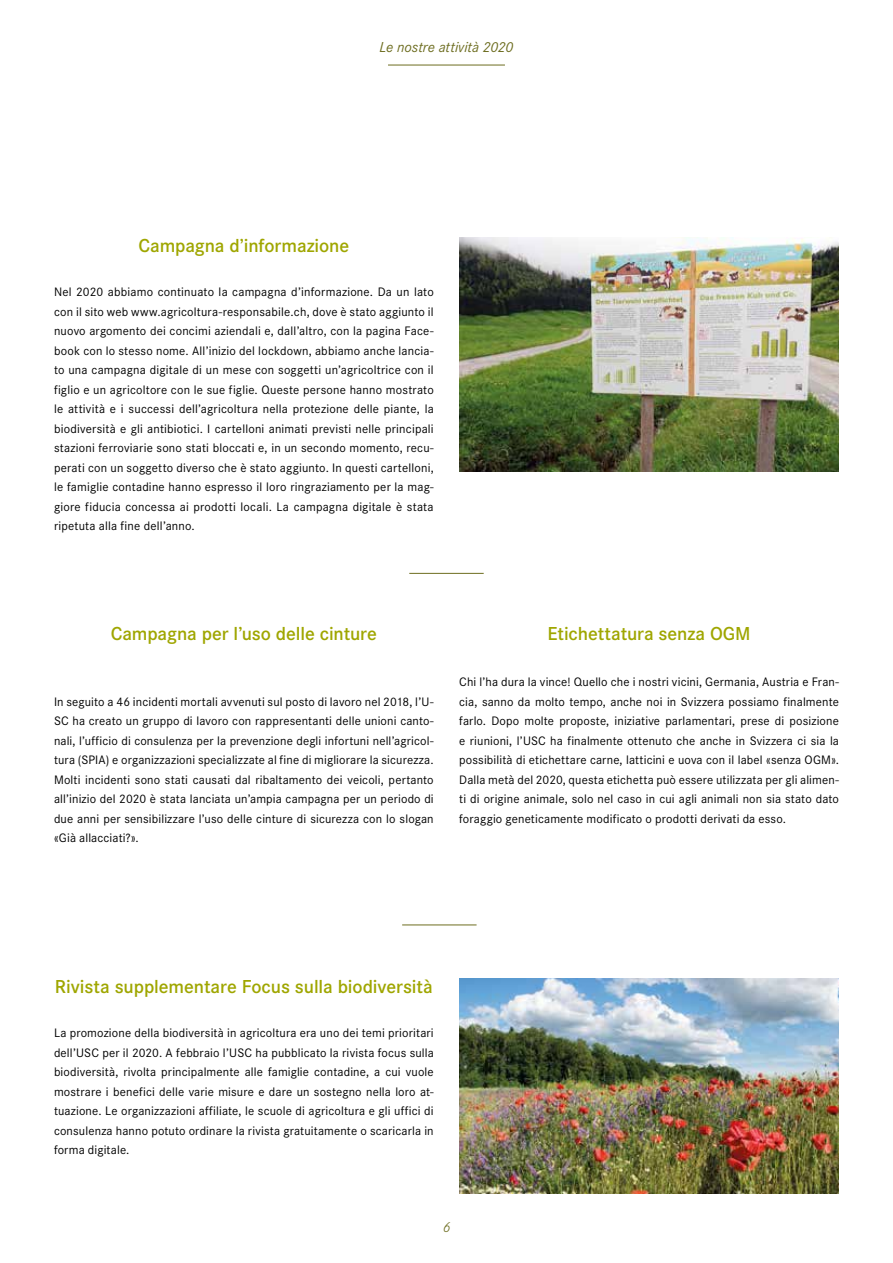
<style>
.page{position:relative;width:893px;height:1263px;background:#fff}
.page>*{position:absolute;margin:0;border:0;box-sizing:border-box;transform-origin:0 0}
.t1{font:600 19.5px "Corporate S";letter-spacing:-.005em;color:#9fa600}
.t2{font:italic 15px "Corporate S";color:#6d6d20}
.t3{font:italic 300 15px "Corporate S";color:#6d6d20}
.t4{font:12.75px/19.5px "Corporate S";letter-spacing:.01em;color:#000;text-align:justify}
</style>
<div class="page">
<hr style="left:388px;top:65px;width:117px;height:1px;background:#6d6d20">
<img style="left:459px;top:978px;width:380px;height:215px">
<hr style="left:410px;top:573px;width:73px;height:1px;background:#6d6d20">
<hr style="left:403px;top:925px;width:73px;height:1px;background:#6d6d20">
<img style="left:459px;top:238px;width:380px;height:234px">
<p class="t2" style="left:379px;top:39px;width:135px">Le nostre attività 2020</p>
<h1 class="t1" style="left:139px;top:234px;width:212px">Campagna d’informazione</h1>
<p class="t4" style="left:54px;top:282px;width:381px">Nel 2020 abbiamo continuato la campagna d’informazione. Da un lato con il sito web www.agricoltura-responsabile.ch, dove è stato aggiunto il nuovo argomento dei concimi aziendali e, dall’altro, con la pagina Face&shy;book con lo stesso nome. All’inizio del lockdown, abbiamo anche lancia&shy;to una campagna digitale di un mese con soggetti un’agricoltrice con il figlio e un agricoltore con le sue figlie. Queste persone hanno mostrato le attività e i successi dell’agricoltura nella protezione delle piante, la biodiversità e gli antibiotici. I cartelloni animati previsti nelle principali stazioni ferroviarie sono stati bloccati e, in un secondo momento, recu&shy;perati con un soggetto diverso che è stato aggiunto. In questi cartelloni, le famiglie contadine hanno espresso il loro ringraziamento per la mag&shy;giore fiducia concessa ai prodotti locali. La campagna digitale è stata ripetuta alla fine dell’anno.</p>
<h1 class="t1" style="left:111px;top:623px;width:268px">Campagna per l’uso delle cinture</h1>
<p class="t4" style="left:54px;top:692px;width:381px">In seguito a 46 incidenti mortali avvenuti sul posto di lavoro nel 2018, l’U-SC ha creato un gruppo di lavoro con rappresentanti delle unioni canto&shy;nali, l’ufficio di consulenza per la prevenzione degli infortuni nell’agricol&shy;tura (SPIA) e organizzazioni specializzate al fine di migliorare la sicurezza.<br>Molti incidenti sono stati causati dal ribaltamento dei veicoli, pertanto all’inizio del 2020 è stata lanciata un’ampia campagna per un periodo di due anni per sensibilizzare l’uso delle cinture di sicurezza con lo slogan «Già allacciati?».</p>
<h1 class="t1" style="left:548px;top:623px;width:205px">Etichettatura senza OGM</h1>
<p class="t4" style="left:459px;top:672px;width:381px">Chi l’ha dura la vince! Quello che i nostri vicini, Germania, Austria e Fran&shy;cia, sanno da molto tempo, anche noi in Svizzera possiamo finalmente farlo. Dopo molte proposte, iniziative parlamentari, prese di posizione e riunioni, l’USC ha finalmente ottenuto che anche in Svizzera ci sia la possibilità di etichettare carne, latticini e uova con il label «senza OGM».<br>Dalla metà del 2020, questa etichetta può essere utilizzata per gli alimen&shy;ti di origine animale, solo nel caso in cui agli animali non sia stato dato foraggio geneticamente modificato o prodotti derivati da esso.</p>
<h1 class="t1" style="left:55px;top:975px;width:379px">Rivista supplementare Focus sulla biodiversità</h1>
<p class="t4" style="left:54px;top:1023px;width:381px">La promozione della biodiversità in agricoltura era uno dei temi prioritari dell’USC per il 2020. A febbraio l’USC ha pubblicato la rivista focus sulla biodiversità, rivolta principalmente alle famiglie contadine, a cui vuole mostrare i benefici delle varie misure e dare un sostegno nella loro at&shy;tuazione. Le organizzazioni affiliate, le scuole di agricoltura e gli uffici di consulenza hanno potuto ordinare la rivista gratuitamente o scaricarla in forma digitale.</p>
<p class="t3" style="left:443px;top:1219px;width:9px">6</p>
</div>
